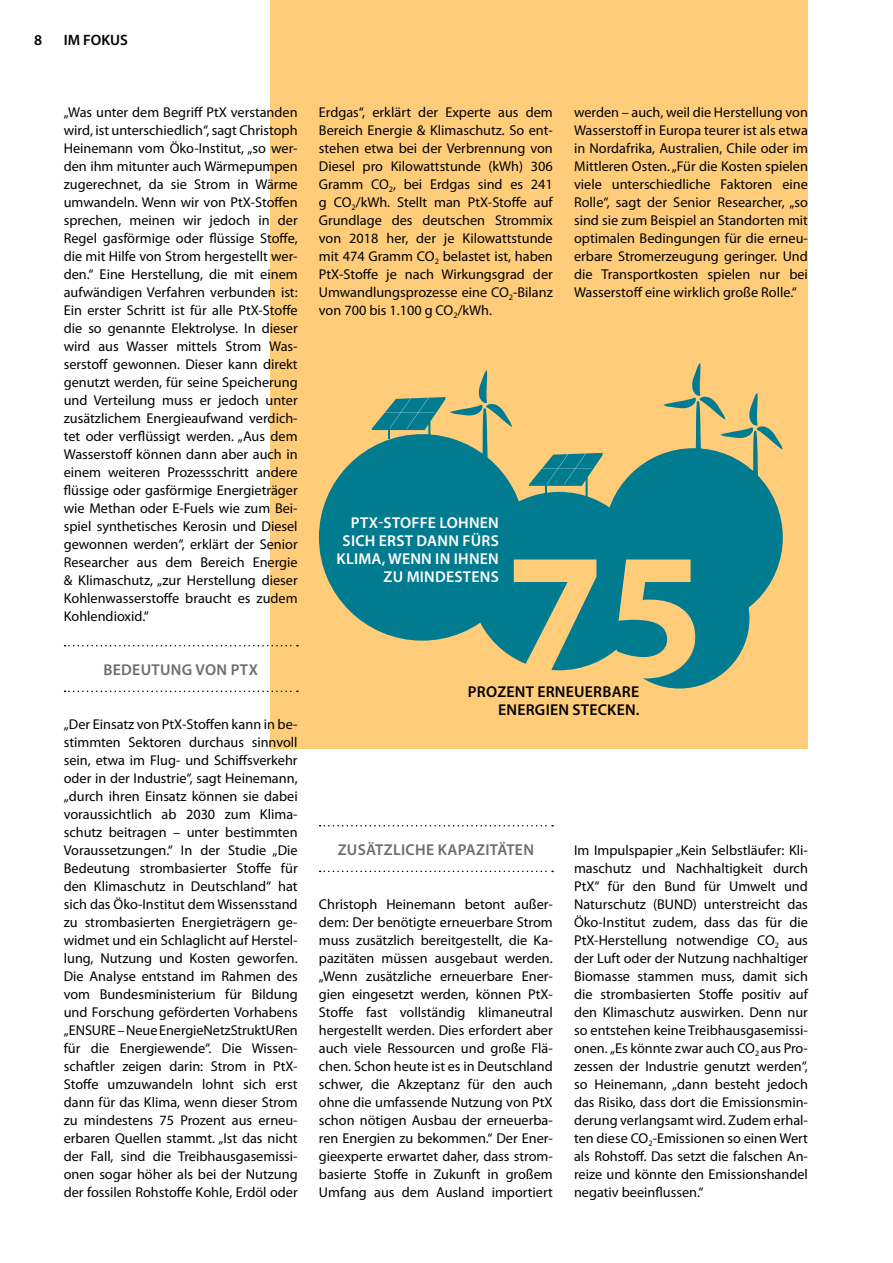
<style>
.page{position:relative;width:893px;height:1263px;background:#fff}
.page>*{position:absolute;margin:0;border:0;box-sizing:border-box;transform-origin:0 0}
.t1{font:700 180px "Myriad Pro";color:#ffcd7a}
.t2{font:600 15.75px "Myriad Pro";letter-spacing:.015em;color:#fff}
.t3{font:600 15.75px "Myriad Pro";letter-spacing:.02em;color:#6b6e71}
.t4{font:600 15.75px "Myriad Pro";color:#000}
.t5{font:600 15px "Myriad Pro";color:#000}
.t6{font:14.25px/18px "Myriad Pro";color:#000;text-align:justify}
</style>
<div class="page">
<div style="left:270px;top:0;width:538px;height:748px;background:#ffcd7a"></div>
<div style="left:609px;top:548px;width:140px;height:140px;background:#007b90;border-radius:50%"></div>
<div style="left:319px;top:434px;width:206px;height:207px;background:#007b90;border-radius:50%"></div>
<div style="left:604px;top:448px;width:179px;height:179px;background:#007b90;border-radius:50%"></div>
<svg style="left:65px;top:645px;width:233px;height:1px"></svg>
<svg style="left:65px;top:691px;width:233px;height:1px"></svg>
<div style="left:470px;top:492px;width:178px;height:178px;background:#007b90;border-radius:50%"></div>
<svg style="left:320px;top:825px;width:233px;height:1px"></svg>
<svg style="left:320px;top:871px;width:233px;height:1px"></svg>
<svg style="left:663px;top:363px;width:120px;height:128px"></svg>
<svg style="left:529px;top:453px;width:74px;height:45px"></svg>
<hr style="left:542px;top:468px;width:50px;height:1px;background:#fff">
<svg style="left:372px;top:370px;width:140px;height:99px"></svg>
<hr style="left:384px;top:413px;width:51px;height:1px;background:#fff">
<p class="t5" style="left:34px;top:31px;width:10px">8</p>
<p class="t5" style="left:64px;top:31px;width:66px">IM FOKUS</p>
<p class="t6" style="left:64px;top:103px;width:235px">„Was unter dem Begriff PtX verstanden wird, ist unterschiedlich“, sagt Christoph Heinemann vom Öko-Institut, „so wer&shy;den ihm mitunter auch Wärmepumpen zugerechnet, da sie Strom in Wärme umwandeln. Wenn wir von PtX-Stoffen sprechen, meinen wir jedoch in der Regel gasförmige oder flüssige Stoffe, die mit Hilfe von Strom hergestellt wer&shy;den.“ Eine Herstellung, die mit einem aufwändigen Verfahren verbunden ist:<br>Ein erster Schritt ist für alle PtX-Stoffe die so genannte Elektrolyse. In dieser wird aus Wasser mittels Strom Was&shy;serstoff gewonnen. Dieser kann direkt genutzt werden, für seine Speicherung und Verteilung muss er jedoch unter zusätzlichem Energieaufwand verdich&shy;tet oder verflüssigt werden. „Aus dem Wasserstoff können dann aber auch in einem weiteren Prozessschritt andere flüssige oder gasförmige Energieträger wie Methan oder E-Fuels wie zum Bei&shy;spiel synthetisches Kerosin und Diesel gewonnen werden“, erklärt der Senior Researcher aus dem Bereich Energie &amp; Klimaschutz, „zur Herstellung dieser Kohlenwasserstoffe braucht es zudem Kohlendioxid.“</p>
<p class="t3" style="left:103px;top:660px;width:39px">BEDEUTU</p>
<p class="t3" style="left:171px;top:660px;width:70px">NG VON PTX</p>
<p class="t6" style="left:64px;top:715px;width:235px">„Der Einsatz von PtX-Stoffen kann in be&shy;stimmten Sektoren durchaus sinnvoll sein, etwa im Flug- und Schiffsverkehr oder in der Industrie“, sagt Heinemann, „durch ihren Einsatz können sie dabei voraussichtlich ab 2030 zum Klima&shy;schutz beitragen – unter bestimmten Voraussetzungen.“ In der Studie „Die Bedeutung strombasierter Stoffe für den Klimaschutz in Deutschland“ hat sich das Öko-Institut dem Wissensstand zu strombasierten Energieträgern ge&shy;widmet und ein Schlaglicht auf Herstel&shy;lung, Nutzung und Kosten geworfen.<br>Die Analyse entstand im Rahmen des vom Bundesministerium für Bildung und Forschung geförderten Vorhabens „ENSURE – Neue EnergieNetzStruktURen für die Energiewende“. Die Wissen&shy;schaftler zeigen darin: Strom in PtX-Stoffe umzuwandeln lohnt sich erst dann für das Klima, wenn dieser Strom zu mindestens 75 Prozent aus erneu&shy;erbaren Quellen stammt. „Ist das nicht der Fall, sind die Treibhausgasemissi&shy;onen sogar höher als bei der Nutzung der fossilen Rohstoffe Kohle, Erdöl oder</p>
<p class="t6" style="left:319px;top:103px;width:235px">Erdgas“, erklärt der Experte aus dem Bereich Energie &amp; Klimaschutz. So ent&shy;stehen etwa bei der Verbrennung von Diesel pro Kilowattstunde (kWh) 306<br>Gramm CO<sub>2</sub>, bei Erdgas sind es 241 g CO<sub>2</sub>/kWh. Stellt man PtX-Stoffe auf Grundlage des deutschen Strommix von 2018 her, der je Kilowattstunde mit 474 Gramm CO<sub>2</sub> belastet ist, haben PtX-Stoffe je nach Wirkungsgrad der Umwandlungsprozesse eine CO<sub>2</sub>-Bilanz von 700 bis 1.100 g CO<sub>2</sub>/kWh.</p>
<p class="t6" style="left:574px;top:103px;width:235px">werden – auch, weil die Herstellung von Wasserstoff in Europa teurer ist als etwa in Nordafrika, Australien, Chile oder im Mittleren Osten. „Für die Kosten spielen viele unterschiedliche Faktoren eine Rolle“, sagt der Senior Researcher, „so sind sie zum Beispiel an Standorten mit optimalen Bedingungen für die erneu&shy;erbare Stromerzeugung geringer. Und die Transportkosten spielen nur bei Wasserstoff eine wirklich große Rolle.“</p>
<p class="t2" style="left:351px;top:512px;width:51px">PTX-STOFFE</p>
<p class="t2" style="left:439px;top:512px;width:11px">LOH</p>
<p class="t2" style="left:469px;top:512px;width:31px">NEN</p>
<p class="t2" style="left:343px;top:530px;width:9px">SICH</p>
<p class="t2" style="left:379px;top:530px;width:10px">ERST</p>
<p class="t2" style="left:417px;top:530px;width:74px">DANN FÜRS</p>
<p class="t2" style="left:337px;top:548px;width:164px">KLIMA, WENN IN IH NEN</p>
<p class="t2" style="left:384px;top:566px;width:72px">ZU MINDESTE</p>
<p class="t2" style="left:480px;top:566px;width:19px">NS</p>
<h1 class="t1" style="left:505px;top:498px;width:201px">75</h1>
<p class="t4" style="left:468px;top:682px;width:20px">PROZE</p>
<p class="t4" style="left:515px;top:682px;width:61px">NT ERNEUERB</p>
<p class="t4" style="left:612px;top:682px;width:20px">ARE</p>
<p class="t4" style="left:498px;top:700px;width:84px">ENERGIEN STECKE</p>
<p class="t4" style="left:625px;top:700px;width:16px">N.</p>
<p class="t3" style="left:338px;top:840px;width:196px">ZUSÄTZLICHE KAPAZITÄTEN</p>
<p class="t6" style="left:319px;top:895px;width:235px">Christoph Heinemann betont außer&shy;dem: Der benötigte erneuerbare Strom muss zusätzlich bereitgestellt, die Ka&shy;pazitäten müssen ausgebaut werden. „Wenn zusätzliche erneuerbare Ener&shy;gien eingesetzt werden, können PtX-Stoffe fast vollständig klimaneutral hergestellt werden. Dies erfordert aber auch viele Ressourcen und große Flä&shy;chen. Schon heute ist es in Deutschland schwer, die Akzeptanz für den auch ohne die umfassende Nutzung von PtX schon nötigen Ausbau der erneuerba&shy;ren Energien zu bekommen.“ Der Ener&shy;gieexperte erwartet daher, dass strom&shy;basierte Stoffe in Zukunft in großem Umfang aus dem Ausland importiert</p>
<p class="t6" style="left:574px;top:841px;width:235px">Im Impulspapier „Kein Selbstläufer: Kli&shy;maschutz und Nachhaltigkeit durch PtX“ für den Bund für Umwelt und Naturschutz (BUND) unterstreicht das Öko-Institut zudem, dass das für die PtX-Herstellung notwendige CO<sub>2</sub> aus der Luft oder der Nutzung nachhaltiger Biomasse stammen muss, damit sich die strombasierten Stoffe positiv auf den Klimaschutz auswirken. Denn nur so entstehen keine Treibhausgasemissi&shy;onen. „Es könnte zwar auch CO<sub>2</sub> aus Pro&shy;zessen der Industrie genutzt werden“, so Heinemann, „dann besteht jedoch das Risiko, dass dort die Emissionsmin&shy;derung verlangsamt wird. Zudem erhal&shy;ten diese CO<sub>2</sub>-Emissionen so einen Wert als Rohstoff. Das setzt die falschen An&shy;reize und könnte den Emissionshandel negativ beeinflussen.“</p>
</div>
